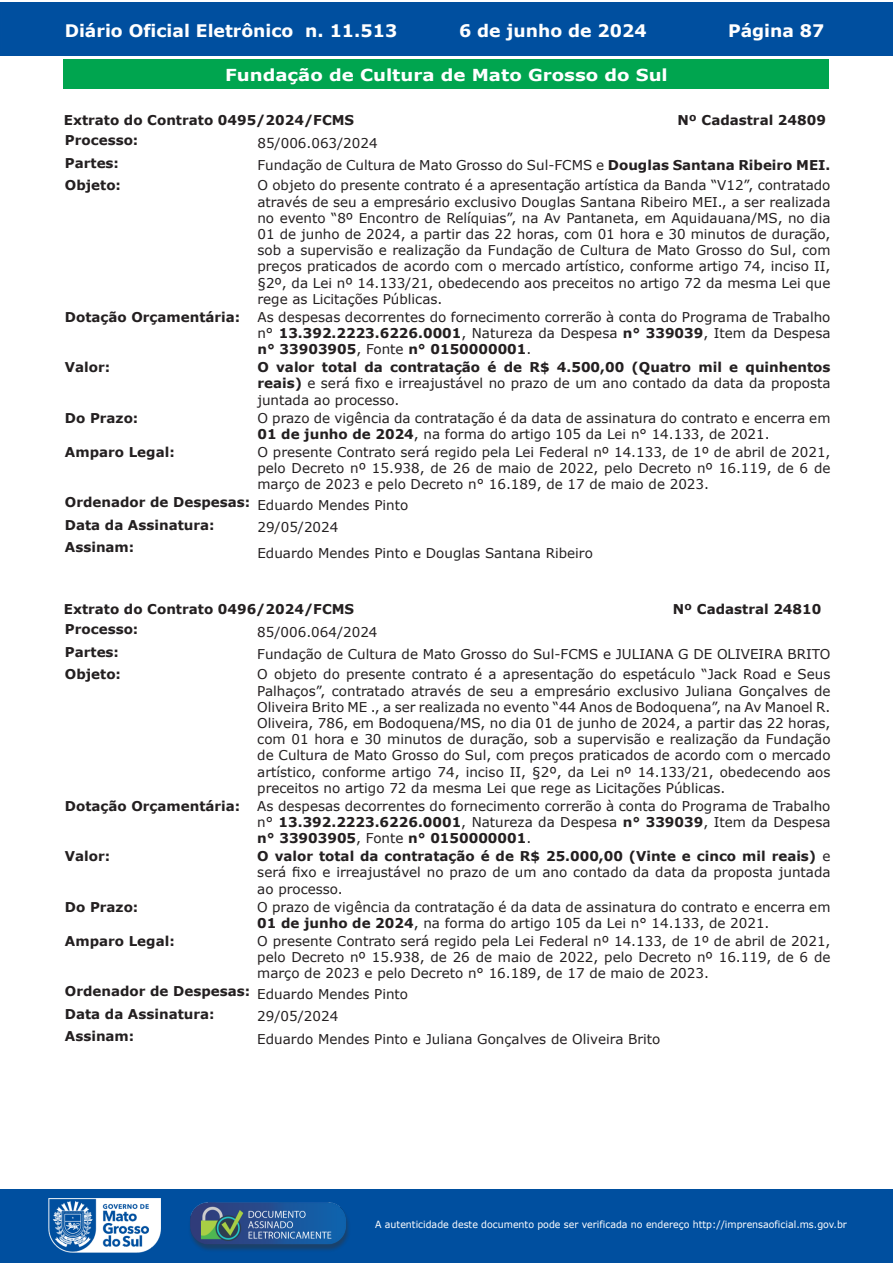
<style>
.page{position:relative;width:893px;height:1263px;background:#fff}
.page>*{position:absolute;margin:0;border:0;box-sizing:border-box;transform-origin:0 0}
.t1{font:700 17.25px "Verdana";color:#fff}
.t2{font:700 16.5px "Verdana";color:#fff;scale:1.1 1}
.t3{font:13.5px/16.2px "Verdana";color:#231f20;text-align:justify}
.t4{font:700 13.5px/22.5px "Verdana";color:#231f20}
.t5{font:9.9px "Verdana";color:#fff;scale:.95 1}
.s1{font-weight:700}
.s2{font-weight:400}
</style>
<div class="page">
<div style="left:0;top:2px;width:893px;height:53px;background:#004f9f"></div>
<div style="left:1px;top:1189px;width:892px;height:74px;background:#004f9f"></div>
<img style="left:49px;top:1198px;width:111px;height:54px">
<img style="left:185px;top:1201px;width:168px;height:54px">
<div style="left:64px;top:60px;width:765px;height:29px;background:#00a54f"></div>
<p class="t1" style="left:65px;top:18px;width:334px">Diário Oficial Eletrônico n. 11.513</p>
<p class="t1" style="left:459px;top:18px;width:189px">6 de junho de 2024</p>
<p class="t1" style="left:728px;top:18px;width:98px">Página 87</p>
<p class="t2" style="left:225px;top:63px;width:404px">Fundação de Cultura de Mato Grosso do Sul</p>
<p class="t4" style="left:64px;top:109px;width:292px">Extrato do Contrato 0495/2024/FCMS</p>
<p class="t4" style="left:677px;top:109px;width:150px">Nº Cadastral 24809</p>
<p class="t4" style="left:65px;top:129px;width:75px">Processo:</p>
<p class="t3" style="left:257px;top:135px;width:122px">85/006.063/2024</p>
<p class="t4" style="left:65px;top:152px;width:56px">Partes:</p>
<p class="t3" style="left:257px;top:157px;width:575px">Fundação de Cultura de Mato Grosso do Sul-FCMS e <span class="s1">Douglas Santana Ribeiro MEI.</span></p>
<p class="t4" style="left:65px;top:174px;width:58px">Objeto:</p>
<p class="t3" style="left:257px;top:177px;width:575px">O objeto do presente contrato é a apresentação artística da Banda “V12”, contratado através de seu a empresário exclusivo Douglas Santana Ribeiro MEI., a ser realizada no evento “8º Encontro de Relíquias”, na Av Pantaneta, em Aquidauana/MS, no dia 01 de junho de 2024, a partir das 22 horas, com 01 hora e 30 minutos de duração, sob a supervisão e realização da Fundação de Cultura de Mato Grosso do Sul, com preços praticados de acordo com o mercado artístico, conforme artigo 74, inciso II, §2º, da Lei nº 14.133/21, obedecendo aos preceitos no artigo 72 da mesma Lei que rege as Licitações Públicas.</p>
<p class="t4" style="left:65px;top:305px;width:177px">Dotação Orçamentária:</p>
<p class="t3" style="left:257px;top:309px;width:575px">As despesas decorrentes do fornecimento correrão à conta do Programa de Trabalho n° <span class="s1">13.392.2223.6226.0001</span>, Natureza da Despesa <span class="s1">n° 339039</span>, Item da Despesa <span class="s1">n° 33903905</span>, Fonte <span class="s1">n° 0150000001</span>.</p>
<p class="t4" style="left:65px;top:356px;width:47px">Valor:</p>
<p class="t3" style="left:257px;top:359px;width:575px"><span class="s1">O valor total da contratação é de R$ 4.500,00 (Quatro mil e quinhentos reais)</span> e será fixo e irreajustável no prazo de um ano contado da data da proposta juntada ao processo.</p>
<p class="t4" style="left:65px;top:406px;width:75px">Do Prazo:</p>
<p class="t3" style="left:257px;top:409px;width:575px">O prazo de vigência da contratação é da data de assinatura do contrato e encerra em<br><span class="s1">01 de junho de 2024</span>, na forma do artigo 105 da Lei n° 14.133, de 2021.</p>
<p class="t4" style="left:65px;top:440px;width:111px">Amparo Legal:</p>
<p class="t3" style="left:257px;top:444px;width:575px">O presente Contrato será regido pela Lei Federal nº 14.133, de 1º de abril de 2021, pelo Decreto nº 15.938, de 26 de maio de 2022, pelo Decreto nº 16.119, de 6 de março de 2023 e pelo Decreto n° 16.189, de 17 de maio de 2023.</p>
<p class="t4" style="left:65px;top:491px;width:345px">Ordenador de Despesas: <span class="s2">Eduardo Mendes Pinto<br></span>Data da Assinatura:</p>
<p class="t3" style="left:257px;top:519px;width:82px">29/05/2024</p>
<p class="t4" style="left:65px;top:536px;width:71px">Assinam:</p>
<p class="t3" style="left:257px;top:545px;width:337px">Eduardo Mendes Pinto e Douglas Santana Ribeiro</p>
<p class="t4" style="left:64px;top:598px;width:292px">Extrato do Contrato 0496/2024/FCMS</p>
<p class="t4" style="left:673px;top:598px;width:150px">Nº Cadastral 24810</p>
<p class="t4" style="left:65px;top:618px;width:75px">Processo:</p>
<p class="t3" style="left:257px;top:624px;width:122px">85/006.064/2024</p>
<p class="t4" style="left:65px;top:640px;width:56px">Partes:</p>
<p class="t3" style="left:257px;top:646px;width:575px">Fundação de Cultura de Mato Grosso do Sul-FCMS e JULIANA G DE OLIVEIRA BRITO</p>
<p class="t4" style="left:65px;top:663px;width:58px">Objeto:</p>
<p class="t3" style="left:257px;top:666px;width:575px">O objeto do presente contrato é a apresentação do espetáculo “Jack Road e Seus Palhaços”, contratado através de seu a empresário exclusivo Juliana Gonçalves de Oliveira Brito ME ., a ser realizada no evento “44 Anos de Bodoquena”, na Av Manoel R.<br>Oliveira, 786, em Bodoquena/MS, no dia 01 de junho de 2024, a partir das 22 horas, com 01 hora e 30 minutos de duração, sob a supervisão e realização da Fundação de Cultura de Mato Grosso do Sul, com preços praticados de acordo com o mercado artístico, conforme artigo 74, inciso II, §2º, da Lei nº 14.133/21, obedecendo aos preceitos no artigo 72 da mesma Lei que rege as Licitações Públicas.</p>
<p class="t4" style="left:65px;top:794px;width:177px">Dotação Orçamentária:</p>
<p class="t3" style="left:257px;top:798px;width:575px">As despesas decorrentes do fornecimento correrão à conta do Programa de Trabalho n° <span class="s1">13.392.2223.6226.0001</span>, Natureza da Despesa <span class="s1">n° 339039</span>, Item da Despesa <span class="s1">n° 33903905</span>, Fonte <span class="s1">n° 0150000001</span>.</p>
<p class="t4" style="left:65px;top:845px;width:47px">Valor:</p>
<p class="t3" style="left:257px;top:848px;width:575px"><span class="s1">O valor total da contratação é de R$ 25.000,00 (Vinte e cinco mil reais)</span> e será fixo e irreajustável no prazo de um ano contado da data da proposta juntada ao processo.</p>
<p class="t4" style="left:65px;top:895px;width:75px">Do Prazo:</p>
<p class="t3" style="left:257px;top:898px;width:575px">O prazo de vigência da contratação é da data de assinatura do contrato e encerra em<br><span class="s1">01 de junho de 2024</span>, na forma do artigo 105 da Lei n° 14.133, de 2021.</p>
<p class="t4" style="left:65px;top:929px;width:111px">Amparo Legal:</p>
<p class="t3" style="left:257px;top:933px;width:575px">O presente Contrato será regido pela Lei Federal nº 14.133, de 1º de abril de 2021, pelo Decreto nº 15.938, de 26 de maio de 2022, pelo Decreto nº 16.119, de 6 de março de 2023 e pelo Decreto n° 16.189, de 17 de maio de 2023.</p>
<p class="t4" style="left:65px;top:980px;width:345px">Ordenador de Despesas: <span class="s2">Eduardo Mendes Pinto<br></span>Data da Assinatura:</p>
<p class="t3" style="left:257px;top:1008px;width:82px">29/05/2024</p>
<p class="t4" style="left:65px;top:1025px;width:71px">Assinam:</p>
<p class="t3" style="left:257px;top:1030px;width:405px">Eduardo Mendes Pinto e Juliana Gonçalves de Oliveira Brito</p>
<p class="t5" style="left:375px;top:1218px;width:498px">A autenticidade deste documento pode ser verificada no endereço http://imprensaoficial.ms.gov.br</p>
</div>
